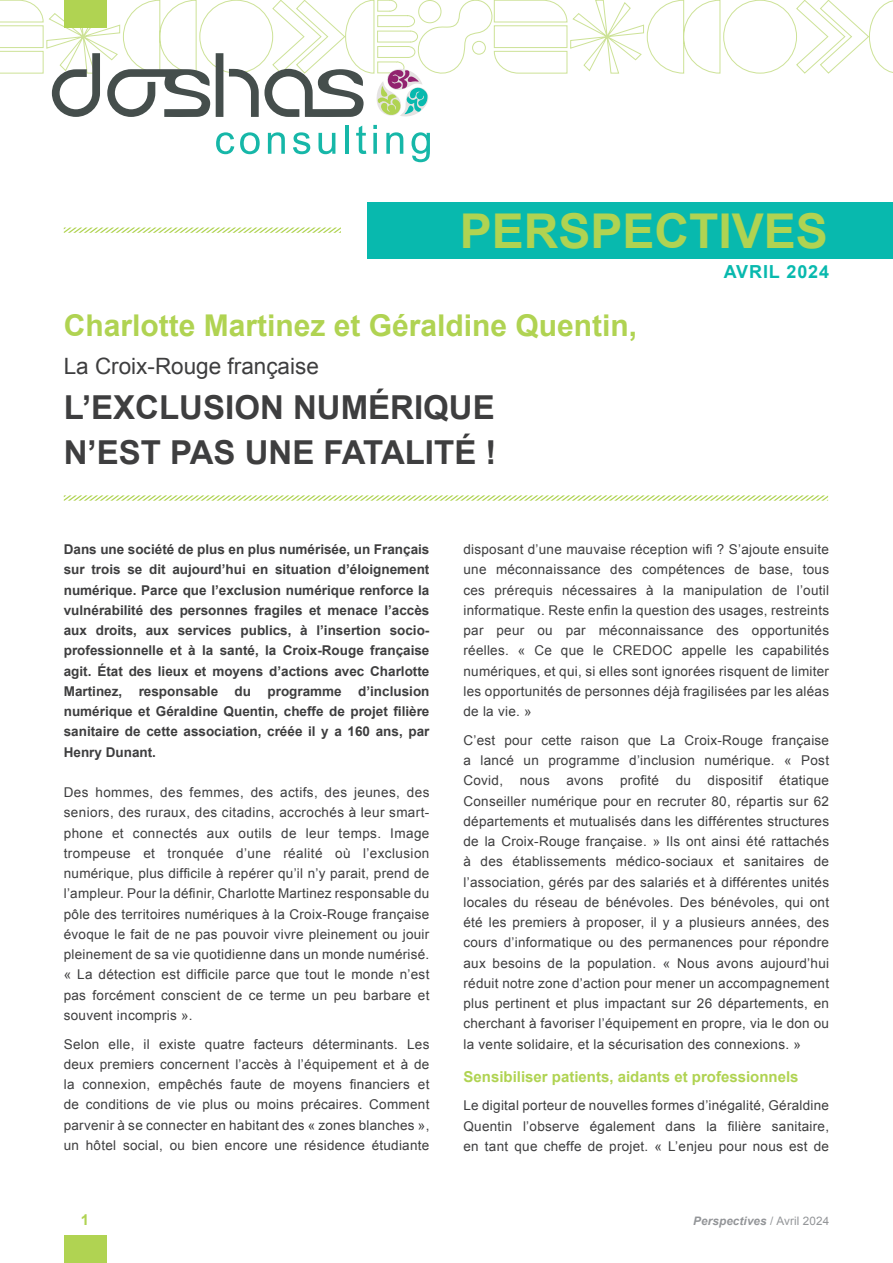
<style>
.page{position:relative;width:893px;height:1263px;background:#fff}
.page>*{position:absolute;margin:0;border:0;box-sizing:border-box;transform-origin:0 0}
.t1{font:700 48px "Arial";color:#b0d352}
.t2{font:700 33px/45px "Arial";color:#3e3e3f}
.t3{font:700 30px "Arial";color:#b0d352}
.t4{font:22.5px "Arial";color:#3e3e3f}
.t5{font:700 18px "Arial";letter-spacing:.05em;color:#08b9ae}
.t6{font:700 15px "Arial";color:#b0d352}
.t7{font:13.5px/20.2px "Arial";letter-spacing:.02em;color:#3e3e3f;text-align:justify}
.t8{font:700 13.5px/20.2px "Arial";color:#3e3e3f;text-align:justify}
.t9{font:italic 700 11.7px "Arial";letter-spacing:.01em;color:#939598}
.s1{font-weight:400;font-style:normal}
</style>
<div class="page">
<div style="left:64px;top:1235px;width:42px;height:28px;background:#b0d352"></div>
<svg style="left:64px;top:228px;width:277px;height:5px"></svg>
<svg style="left:64px;top:495px;width:764px;height:6px"></svg>
<svg style="left:216px;top:132px;width:18px;height:22px"></svg>
<svg style="left:240px;top:132px;width:20px;height:22px"></svg>
<svg style="left:268px;top:132px;width:17px;height:22px"></svg>
<svg style="left:293px;top:132px;width:17px;height:22px"></svg>
<svg style="left:318px;top:133px;width:17px;height:21px"></svg>
<hr style="left:345px;top:125px;width:4px;height:29px;background:#16b7a8">
<svg style="left:356px;top:126px;width:10px;height:28px"></svg>
<svg style="left:373px;top:125px;width:4px;height:4px"></svg>
<svg style="left:373px;top:133px;width:4px;height:21px"></svg>
<svg style="left:386px;top:132px;width:17px;height:22px"></svg>
<svg style="left:411px;top:132px;width:19px;height:30px"></svg>
<svg style="left:0;top:0;width:893px;height:117px"></svg>
<div style="left:367px;top:202px;width:526px;height:56px;background:#08b9ae"></div>
<h1 class="t1" style="left:460px;top:200px;width:370px">PERSPECTIVES</h1>
<h3 class="t5" style="left:724px;top:259px;width:107px">AVRIL 2024</h3>
<h3 class="t3" style="left:64px;top:306px;width:575px">Charlotte Martinez et Géraldine Quentin,</h3>
<h3 class="t4" style="left:64px;top:351px;width:257px">La Croix-Rouge française</h3>
<h2 class="t2" style="left:64px;top:386px;width:434px">L’EXCLUSION NUMÉRIQUE<br>N’EST PAS UNE FATALITÉ !</h2>
<p class="t8" style="left:64px;top:540px;width:367px">Dans une société de plus en plus numérisée, un Français sur trois se dit aujourd’hui en situation d’éloignement numérique. Parce que l’exclusion numérique renforce la vulnérabilité des personnes fragiles et menace l’accès aux droits, aux services publics, à l’insertion socio&shy;professionnelle et à la santé, la Croix-Rouge française agit. État des lieux et moyens d’actions avec Charlotte Martinez, responsable du programme d’inclusion numérique et Géraldine Quentin, cheffe de projet filière sanitaire de cette association, créée il y a 160 ans, par Henry Dunant.</p>
<p class="t7" style="left:64px;top:782px;width:367px">Des hommes, des femmes, des actifs, des jeunes, des seniors, des ruraux, des citadins, accrochés à leur smart&shy;phone et connectés aux outils de leur temps. Image trompeuse et tronquée d’une réalité où l’exclusion numérique, plus difficile à repérer qu’il n’y parait, prend de l’ampleur. Pour la définir, Charlotte Martinez responsable du pôle des territoires numériques à la Croix-Rouge française évoque le fait de ne pas pouvoir vivre pleinement ou jouir pleinement de sa vie quotidienne dans un monde numérisé. « La détection est difficile parce que tout le monde n’est pas forcément conscient de ce terme un peu barbare et souvent incompris ».</p>
<p class="t7" style="left:64px;top:1034px;width:367px">Selon elle, il existe quatre facteurs déterminants. Les deux premiers concernent l’accès à l’équipement et à de la connexion, empêchés faute de moyens financiers et de conditions de vie plus ou moins précaires. Comment parvenir à se connecter en habitant des « zones blanches », un hôtel social, ou bien encore une résidence étudiante</p>
<p class="t7" style="left:463px;top:539px;width:367px">disposant d’une mauvaise réception wifi ? S’ajoute ensuite une méconnaissance des compétences de base, tous ces prérequis nécessaires à la manipulation de l’outil informatique. Reste enfin la question des usages, restreints par peur ou par méconnaissance des opportunités réelles. « Ce que le CREDOC appelle les capabilités numériques, et qui, si elles sont ignorées risquent de limiter les opportunités de personnes déjà fragilisées par les aléas de la vie. »</p>
<p class="t7" style="left:463px;top:730px;width:367px">C’est pour cette raison que La Croix-Rouge française a lancé un programme d’inclusion numérique. « Post Covid, nous avons profité du dispositif étatique Conseiller numérique pour en recruter 80, répartis sur 62 départements et mutualisés dans les différentes structures de la Croix-Rouge française. » Ils ont ainsi été rattachés à des établissements médico-sociaux et sanitaires de l’association, gérés par des salariés et à différentes unités locales du réseau de bénévoles. Des bénévoles, qui ont été les premiers à proposer, il y a plusieurs années, des cours d’informatique ou des permanences pour répondre aux besoins de la population. « Nous avons aujourd’hui réduit notre zone d’action pour mener un accompagnement plus pertinent et plus impactant sur 26 départements, en cherchant à favoriser l’équipement en propre, via le don ou la vente solidaire, et la sécurisation des connexions. »</p>
<p class="t6" style="left:463px;top:1066px;width:337px">Sensibiliser patients, aidants et professionnels</p>
<p class="t7" style="left:463px;top:1096px;width:367px">Le digital porteur de nouvelles formes d’inégalité, Géraldine Quentin l’observe également dans la filière sanitaire, en tant que cheffe de projet. « L’enjeu pour nous est de</p>
<p class="t6" style="left:81px;top:1209px;width:10px">1</p>
<p class="t9" style="left:693px;top:1213px;width:137px">Perspectives <span class="s1">/ Avril 2024</span></p>
</div>
